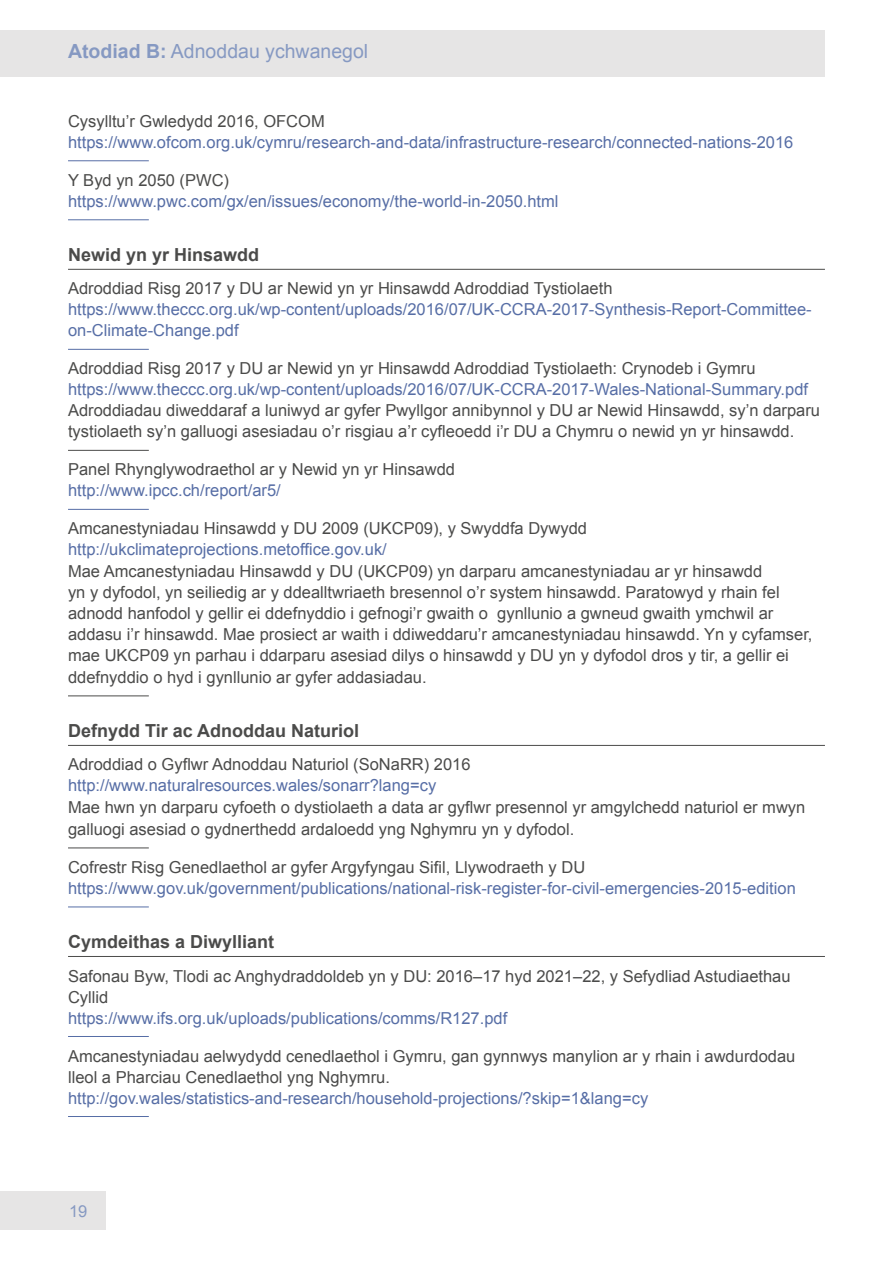
<style>
.page{position:relative;width:893px;height:1263px;background:#fff}
.page>*{position:absolute;margin:0;border:0;box-sizing:border-box;transform-origin:0 0}
.t1{font:19.5px "Arial";color:#8699c2}
.H2_Annex_b{font:700 18px "Arial";color:#4b4b4a}
.links_annex_b{font:16.5px/21px "Arial";color:#4b4b4a}
.links_annex_b-2{font:16.5px/21px "Arial";color:#576ea6}
.t2{font:16.5px "Arial";color:#8699c2}
.s1{font-weight:700}
.s2{color:#4b4b4a}
.s3{color:#576ea6}
</style>
<div class="page">
<div style="left:0;top:30px;width:825px;height:47px;background:#e6e5e5"></div>
<div style="left:0;top:1191px;width:105px;height:39px;background:#e6e5e5"></div>
<hr style="left:68px;top:161px;width:81px;height:1px;background:#576ea6">
<hr style="left:68px;top:220px;width:81px;height:1px;background:#576ea6">
<hr style="left:68px;top:269px;width:757px;height:1px;background:#4b4b4a">
<hr style="left:68px;top:349px;width:81px;height:1px;background:#576ea6">
<hr style="left:68px;top:450px;width:81px;height:1px;background:#4b4b4a">
<hr style="left:68px;top:509px;width:81px;height:1px;background:#576ea6">
<hr style="left:68px;top:696px;width:81px;height:1px;background:#4b4b4a">
<hr style="left:68px;top:745px;width:757px;height:1px;background:#4b4b4a">
<hr style="left:68px;top:848px;width:81px;height:1px;background:#4b4b4a">
<hr style="left:68px;top:907px;width:81px;height:1px;background:#576ea6">
<hr style="left:68px;top:956px;width:757px;height:1px;background:#4b4b4a">
<hr style="left:68px;top:1036px;width:81px;height:1px;background:#576ea6">
<hr style="left:68px;top:1116px;width:81px;height:1px;background:#576ea6">
<p class="t1" style="left:68px;top:39px;width:302px"><span class="s1">Atodiad B:</span> Adnoddau ychwanegol</p>
<p class="links_annex_b-2" style="left:68px;top:111px;width:727px"><span class="s2">Cysylltu’r Gwledydd 2016, OFCOM </span>https://www.ofcom.org.uk/cymru/research-and-data/infrastructure-research/connected-nations-2016</p>
<p class="links_annex_b-2" style="left:68px;top:170px;width:492px"><span class="s2">Y Byd yn 2050 (PWC) </span>https://www.pwc.com/gx/en/issues/economy/the-world-in-2050.html</p>
<p class="H2_Annex_b" style="left:68px;top:242px;width:193px">Newid yn yr Hinsawdd</p>
<p class="links_annex_b-2" style="left:68px;top:278px;width:745px"><span class="s2">Adroddiad Risg 2017 y DU ar Newid yn yr Hinsawdd Adroddiad Tystiolaeth </span>https://www.theccc.org.uk/wp-content/uploads/2016/07/UK-CCRA-2017-Synthesis-Report-Committee&shy;on-Climate-Change.pdf</p>
<p class="links_annex_b" style="left:68px;top:358px;width:753px">Adroddiad Risg 2017 y DU ar Newid yn yr Hinsawdd Adroddiad Tystiolaeth: Crynodeb i Gymru <span class="s3">https://www.theccc.org.uk/wp-content/uploads/2016/07/UK-CCRA-2017-Wales-National-Summary.pdf </span>Adroddiadau diweddaraf a luniwyd ar gyfer Pwyllgor annibynnol y DU ar Newid Hinsawdd, sy’n darparu tystiolaeth sy’n galluogi asesiadau o’r risgiau a’r cyfleoedd i’r DU a Chymru o newid yn yr hinsawdd.</p>
<p class="links_annex_b" style="left:68px;top:459px;width:388px">Panel Rhynglywodraethol ar y Newid yn yr Hinsawdd <span class="s3">http://www.ipcc.ch/report/ar5/</span></p>
<p class="links_annex_b" style="left:68px;top:518px;width:746px">Amcanestyniadau Hinsawdd y DU 2009 (UKCP09), y Swyddfa Dywydd <span class="s3">http://ukclimateprojections.metoffice.gov.uk/<br></span>Mae Amcanestyniadau Hinsawdd y DU (UKCP09) yn darparu amcanestyniadau ar yr hinsawdd<br>yn y dyfodol, yn seiliedig ar y ddealltwriaeth bresennol o’r system hinsawdd. Paratowyd y rhain fel adnodd hanfodol y gellir ei ddefnyddio i gefnogi’r gwaith o gynllunio a gwneud gwaith ymchwil ar addasu i’r hinsawdd. Mae prosiect ar waith i ddiweddaru’r amcanestyniadau hinsawdd. Yn y cyfamser, mae UKCP09 yn parhau i ddarparu asesiad dilys o hinsawdd y DU yn y dyfodol dros y tir, a gellir ei</p>
<p class="links_annex_b" style="left:68px;top:667px;width:360px">ddefnyddio o hyd i gynllunio ar gyfer addasiadau.</p>
<p class="H2_Annex_b" style="left:68px;top:718px;width:293px">Defnydd Tir ac Adnoddau Naturiol</p>
<p class="links_annex_b" style="left:68px;top:754px;width:739px">Adroddiad o Gyflwr Adnoddau Naturiol (SoNaRR) 2016 <span class="s3">http://www.naturalresources.wales/sonarr?lang=cy<br></span>Mae hwn yn darparu cyfoeth o dystiolaeth a data ar gyflwr presennol yr amgylchedd naturiol er mwyn</p>
<p class="links_annex_b" style="left:68px;top:819px;width:508px">galluogi asesiad o gydnerthedd ardaloedd yng Nghymru yn y dyfodol.</p>
<p class="links_annex_b-2" style="left:68px;top:857px;width:729px"><span class="s2">Cofrestr Risg Genedlaethol ar gyfer Argyfyngau Sifil, Llywodraeth y DU </span>https://www.gov.uk/government/publications/national-risk-register-for-civil-emergencies-2015-edition</p>
<p class="H2_Annex_b" style="left:68px;top:929px;width:208px">Cymdeithas a Diwylliant</p>
<p class="links_annex_b" style="left:68px;top:965px;width:724px">Safonau Byw, Tlodi ac Anghydraddoldeb yn y DU: 2016–17 hyd 2021–22, y Sefydliad Astudiaethau<br>Cyllid<br><span class="s3">https://www.ifs.org.uk/uploads/publications/comms/R127.pdf</span></p>
<p class="links_annex_b" style="left:68px;top:1045px;width:729px">Amcanestyniadau aelwydydd cenedlaethol i Gymru, gan gynnwys manylion ar y rhain i awdurdodau lleol a Pharciau Cenedlaethol yng Nghymru. <span class="s3">http://gov.wales/statistics-and-research/household-projections/?skip=1&amp;lang=cy</span></p>
<p class="t2" style="left:69px;top:1200px;width:20px">19</p>
</div>
